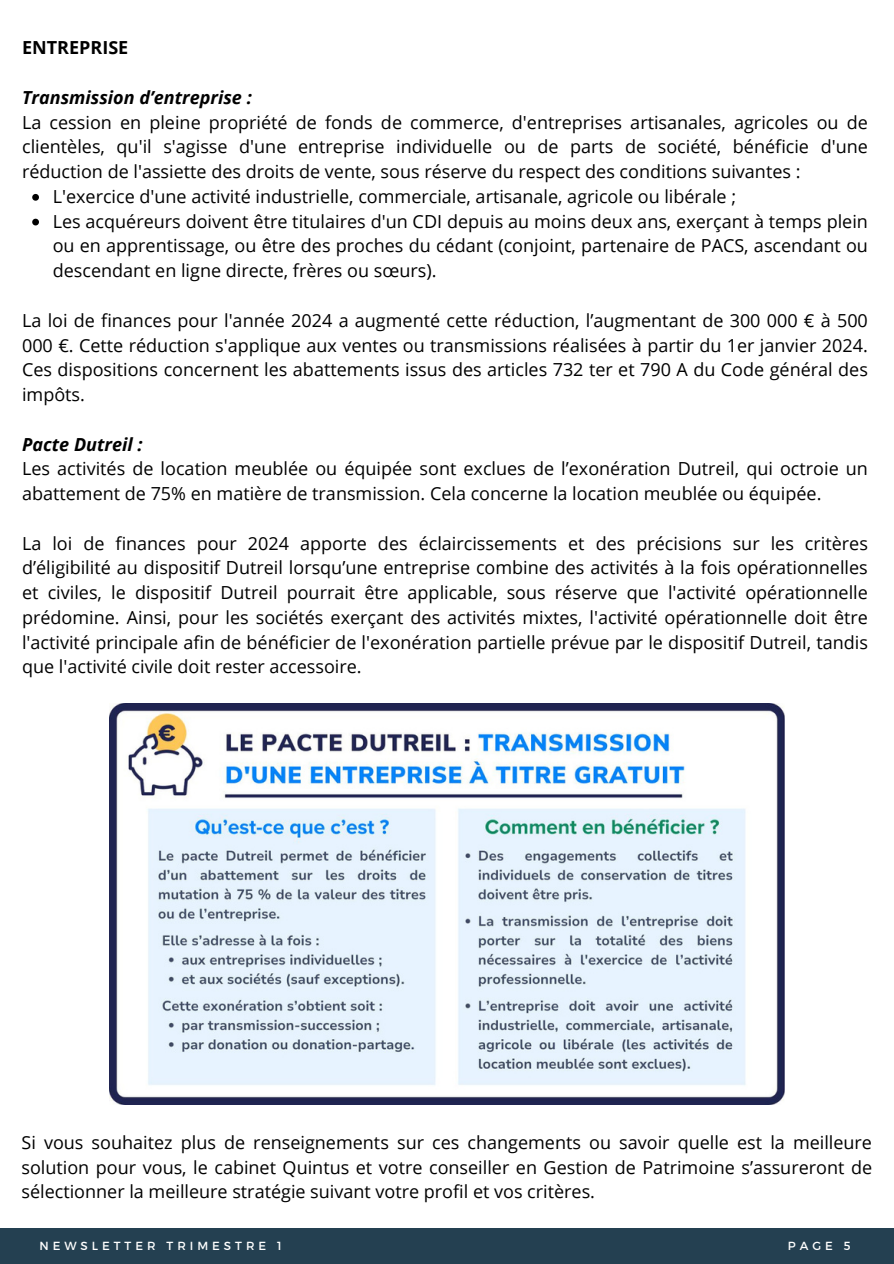
<style>
.page{position:relative;width:894px;height:1264px;background:#fff}
.page>*{position:absolute;margin:0;border:0;box-sizing:border-box;transform-origin:0 0}
.t1{font:18px/24.8px "Open Sans";color:#000;text-align:justify}
.t2{font:italic 700 18px "Open Sans";color:#000}
.t3{font:700 18px "Open Sans";color:#000}
.t4{font:11.7px "Montserrat";letter-spacing:.34em;color:#fff}
</style>
<div class="page">
<div style="left:0;top:1228px;width:893px;height:35px;background:#244051"></div>
<img style="left:110px;top:703px;width:674px;height:401px">
<svg style="left:32px;top:194px;width:7px;height:7px"></svg>
<svg style="left:32px;top:219px;width:7px;height:6px"></svg>
<p class="t3" style="left:22px;top:35px;width:108px">ENTREPRISE</p>
<p class="t2" style="left:22px;top:85px;width:231px">Transmission d’entreprise :</p>
<p class="t1" style="left:22px;top:109px;width:847px">La cession en pleine propriété de fonds de commerce, d'entreprises artisanales, agricoles ou de</p>
<p class="t1" style="left:22px;top:134px;width:847px">clientèles, qu'il s'agisse d'une entreprise individuelle ou de parts de société, bénéficie d'une</p>
<p class="t1" style="left:22px;top:159px;width:779px">réduction de l'assiette des droits de vente, sous réserve du respect des conditions suivantes :</p>
<p class="t1" style="left:53px;top:183px;width:684px">L'exercice d'une activité industrielle, commerciale, artisanale, agricole ou libérale ;</p>
<p class="t1" style="left:53px;top:208px;width:816px">Les acquéreurs doivent être titulaires d'un CDI depuis au moins deux ans, exerçant à temps plein</p>
<p class="t1" style="left:53px;top:233px;width:816px">ou en apprentissage, ou être des proches du cédant (conjoint, partenaire de PACS, ascendant ou</p>
<p class="t1" style="left:53px;top:258px;width:385px">descendant en ligne directe, frères ou sœurs).</p>
<p class="t1" style="left:22px;top:307px;width:847px">La loi de finances pour l'année 2024 a augmenté cette réduction, l’augmentant de 300 000 € à 500<br>000 €. Cette réduction s'applique aux ventes ou transmissions réalisées à partir du 1er janvier 2024.<br>Ces dispositions concernent les abattements issus des articles 732 ter et 790 A du Code général des impôts.</p>
<p class="t2" style="left:22px;top:431px;width:122px">Pacte Dutreil :</p>
<p class="t1" style="left:22px;top:456px;width:847px">Les activités de location meublée ou équipée sont exclues de l’exonération Dutreil, qui octroie un abattement de 75% en matière de transmission. Cela concerne la location meublée ou équipée.</p>
<p class="t1" style="left:22px;top:530px;width:847px">La loi de finances pour 2024 apporte des éclaircissements et des précisions sur les critères d’éligibilité au dispositif Dutreil lorsqu’une entreprise combine des activités à la fois opérationnelles et civiles, le dispositif Dutreil pourrait être applicable, sous réserve que l'activité opérationnelle prédomine. Ainsi, pour les sociétés exerçant des activités mixtes, l'activité opérationnelle doit être l'activité principale afin de bénéficier de l'exonération partielle prévue par le dispositif Dutreil, tandis que l'activité civile doit rester accessoire.</p>
<p class="t1" style="left:21px;top:1129px;width:851px">Si vous souhaitez plus de renseignements sur ces changements ou savoir quelle est la meilleure solution pour vous, le cabinet Quintus et votre conseiller en Gestion de Patrimoine s’assureront de sélectionner la meilleure stratégie suivant votre profil et vos critères.</p>
<p class="t4" style="left:39px;top:1237px;width:244px">NEWSLETTER TRIMESTRE 1</p>
<p class="t4" style="left:787px;top:1237px;width:64px">PAGE 5</p>
</div>
